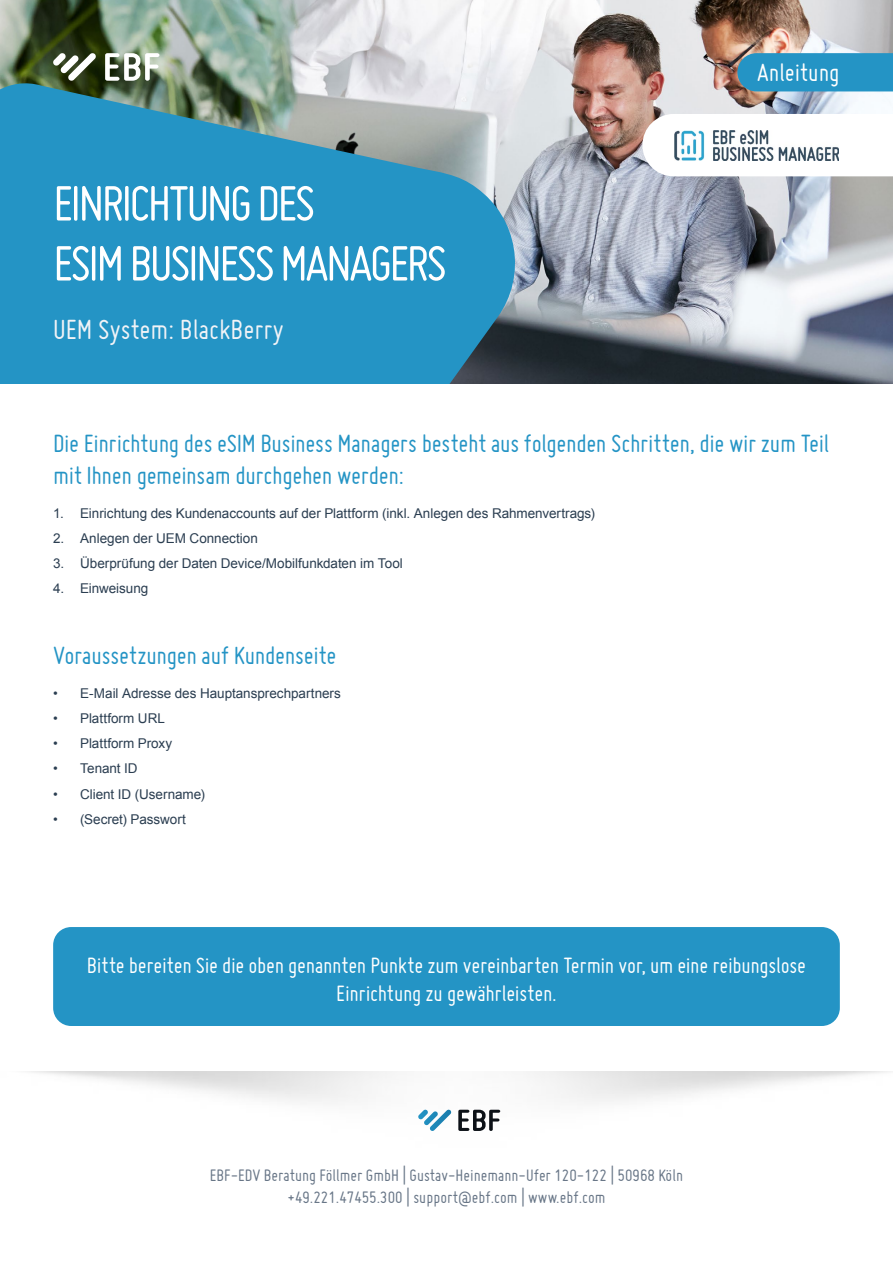
<style>
.page{position:relative;width:893px;height:1263px;background:#fff}
.page>*{position:absolute;margin:0;border:0;box-sizing:border-box;transform-origin:0 0}
.t1{font:54px/60px "Miso";letter-spacing:-.05em;color:#fff}
.t2{font:30px "Miso";color:#f1f3f7}
.t3{font:27px/32.4px "Miso";letter-spacing:-.015em;color:#2494c5}
.t4{font:27px "Miso";color:#fff}
.t5{font:24px/28.8px "Miso";letter-spacing:-.015em;color:#fff;text-align:center}
.t6{font:18px/21.6px "Miso";color:#687687;text-align:center}
.t7{font:13.5px "Arial";letter-spacing:-.005em;color:#2b3e51}
</style>
<div class="page">
<img style="left:0;top:0;width:893px;height:384px">
<svg style="left:0;top:67px;width:527px;height:317px;background:#4198bc"></svg>
<svg style="left:418px;top:1110px;width:33px;height:21px"></svg>
<svg style="left:458px;top:1110px;width:42px;height:21px"></svg>
<div style="left:53px;top:927px;width:787px;height:99px;background:#2494c5;border-radius:18px"></div>
<svg style="left:642px;top:114px;width:251px;height:62px"></svg>
<div style="left:737px;top:53px;width:156px;height:38px;background:#2494c5"></div>
<img style="left:674px;top:130px;width:164px;height:30px">
<svg style="left:53px;top:53px;width:43px;height:28px"></svg>
<svg style="left:105px;top:53px;width:54px;height:28px"></svg>
<h1 class="t1" style="left:53px;top:173px;width:395px">EINRICHTUNG DES<br>ESIM BUSINESS MANAGERS</h1>
<h2 class="t2" style="left:53px;top:313px;width:232px">UEM System: BlackBerry</h2>
<h3 class="t4" style="left:757px;top:58px;width:84px">Anleitung</h3>
<h3 class="t3" style="left:53px;top:426px;width:777px">Die Einrichtung des eSIM Business Managers besteht aus folgenden Schritten, die wir zum Teil mit Ihnen gemeinsam durchgehen werden:</h3>
<p class="t7" style="left:53px;top:504px;width:543px">1. Einrichtung des Kundenaccounts auf der Plattform (inkl. Anlegen des Rahmenvertrags)</p>
<p class="t7" style="left:53px;top:529px;width:206px">2. Anlegen der UEM Connection</p>
<p class="t7" style="left:53px;top:555px;width:351px">3. Überprüfung der Daten Device/Mobilfunkdaten im Tool</p>
<p class="t7" style="left:53px;top:580px;width:97px">4. Einweisung</p>
<h3 class="t3" style="left:53px;top:639px;width:285px">Voraussetzungen auf Kundenseite</h3>
<p class="t7" style="left:53px;top:684px;width:289px">• E-Mail Adresse des Hauptansprechpartners</p>
<p class="t7" style="left:53px;top:709px;width:113px">• Plattform URL</p>
<p class="t7" style="left:53px;top:734px;width:121px">• Plattform Proxy</p>
<p class="t7" style="left:53px;top:760px;width:86px">• Tenant ID</p>
<p class="t7" style="left:53px;top:785px;width:153px">• Client ID (Username)</p>
<p class="t7" style="left:53px;top:810px;width:134px">• (Secret) Passwort</p>
<h3 class="t5" style="left:87px;top:950px;width:721px">Bitte bereiten Sie die oben genannten Punkte zum vereinbarten Termin vor, um eine reibungslose<br>Einrichtung zu gewährleisten.</h3>
<h3 class="t6" style="left:210px;top:1164px;width:475px">EBF-EDV Beratung Föllmer GmbH | Gustav-Heinemann-Ufer 120-122 | 50968 Köln +49.221.47455.300 | support@ebf.com | www.ebf.com</h3>
</div>
